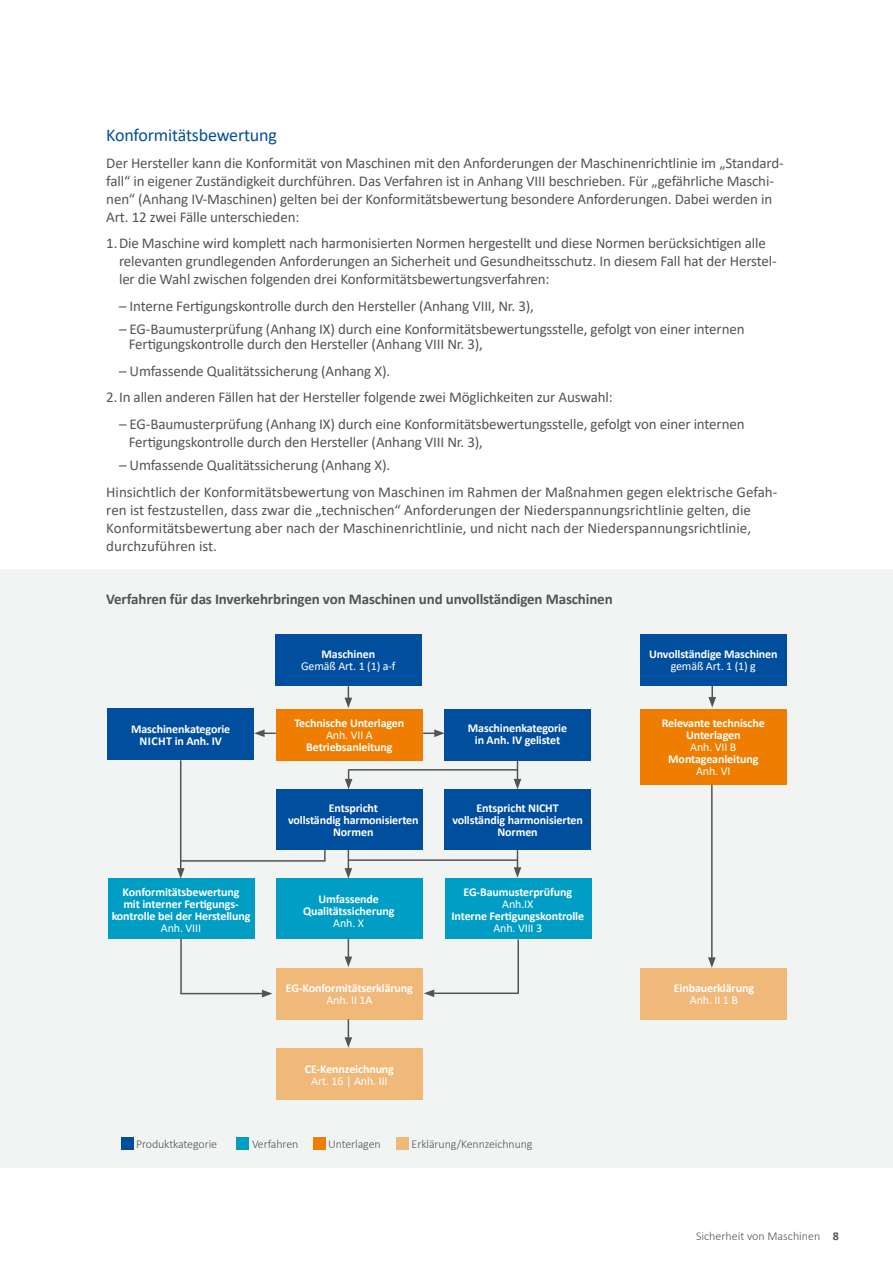
<style>
.page{position:relative;width:893px;height:1263px;background:#fff}
.page>*{position:absolute;margin:0;border:0;box-sizing:border-box;transform-origin:0 0}
.t1{font:18px "Calibri";letter-spacing:-.01em;color:#004f9f}
.t2{font:15px/18px "Calibri";letter-spacing:-.01em;color:#525556}
.t3{font:700 15px "Calibri";letter-spacing:-.01em;color:#525556}
.t4{font:700 12px/12px "Calibri";letter-spacing:-.01em;color:#fff;text-align:center}
.t5{font:12px "Calibri";letter-spacing:-.01em;color:#fff}
.t6{font:300 12px "Calibri";letter-spacing:-.01em;color:#525556}
.s1{font-weight:700}
</style>
<div class="page">
<div style="left:0;top:569px;width:893px;height:599px;background:#f2f3f3"></div>
<div style="left:275px;top:635px;width:147px;height:51px;background:#004f9f"></div>
<div style="left:444px;top:709px;width:147px;height:51px;background:#004f9f"></div>
<div style="left:276px;top:709px;width:147px;height:52px;background:#ef7d00"></div>
<svg style="left:345px;top:687px;width:7px;height:21px"></svg>
<svg style="left:424px;top:729px;width:21px;height:8px"></svg>
<svg style="left:254px;top:729px;width:21px;height:8px"></svg>
<div style="left:107px;top:709px;width:147px;height:51px;background:#004f9f"></div>
<svg style="left:514px;top:761px;width:7px;height:28px"></svg>
<div style="left:445px;top:879px;width:147px;height:60px;background:#009dc5"></div>
<hr style="left:349px;top:769px;width:168px;height:1px;background:#525556">
<svg style="left:345px;top:770px;width:7px;height:19px"></svg>
<div style="left:108px;top:879px;width:146px;height:60px;background:#009dc5"></div>
<div style="left:276px;top:879px;width:147px;height:60px;background:#009dc5"></div>
<div style="left:444px;top:789px;width:147px;height:61px;background:#004f9f"></div>
<div style="left:276px;top:789px;width:147px;height:61px;background:#004f9f"></div>
<svg style="left:514px;top:851px;width:7px;height:27px"></svg>
<hr style="left:349px;top:859px;width:168px;height:2px;background:#525556">
<svg style="left:345px;top:850px;width:7px;height:29px"></svg>
<hr style="left:180px;top:761px;width:1px;height:109px;background:#525556">
<svg style="left:177px;top:868px;width:8px;height:11px"></svg>
<svg style="left:345px;top:939px;width:7px;height:28px"></svg>
<div style="left:276px;top:968px;width:147px;height:51px;background:#f0b879"></div>
<svg style="left:345px;top:1020px;width:7px;height:28px"></svg>
<div style="left:276px;top:1048px;width:147px;height:52px;background:#f0b879"></div>
<hr style="left:180px;top:939px;width:2px;height:54px;background:#525556">
<hr style="left:181px;top:993px;width:83px;height:1px;background:#525556">
<svg style="left:262px;top:990px;width:10px;height:7px"></svg>
<hr style="left:517px;top:940px;width:2px;height:53px;background:#525556">
<hr style="left:432px;top:992px;width:86px;height:2px;background:#525556">
<svg style="left:424px;top:989px;width:10px;height:8px"></svg>
<div style="left:640px;top:635px;width:147px;height:51px;background:#004f9f"></div>
<div style="left:640px;top:709px;width:147px;height:75px;background:#ef7d00"></div>
<svg style="left:708px;top:686px;width:8px;height:21px"></svg>
<div style="left:641px;top:968px;width:146px;height:51px;background:#f0b879"></div>
<hr style="left:711px;top:785px;width:2px;height:175px;background:#525556">
<svg style="left:708px;top:957px;width:8px;height:11px"></svg>
<div style="left:121px;top:1137px;width:13px;height:13px;background:#004f9f"></div>
<div style="left:236px;top:1137px;width:13px;height:13px;background:#009dc5"></div>
<div style="left:313px;top:1137px;width:12px;height:13px;background:#ef7d00"></div>
<div style="left:396px;top:1137px;width:13px;height:13px;background:#f0b879"></div>
<svg style="left:181px;top:848px;width:145px;height:14px"></svg>
<p class="t1" style="left:106px;top:123px;width:172px">Konformitätsbewertung</p>
<p class="t2" style="left:106px;top:153px;width:679px">Der Hersteller kann die Konformität von Maschinen mit den Anforderungen der Maschinenrichtlinie im „Standard&shy;fall“ in eigener Zuständigkeit durchführen. Das Verfahren ist in Anhang VIII beschrieben. Für „gefährliche Maschi&shy;nen“ (Anhang IV-Maschinen) gelten bei der Konformitätsbewertung besondere Anforderungen. Dabei werden in Art. 12 zwei Fälle unterschieden:</p>
<p class="t2" style="left:119px;top:234px;width:659px;text-indent:-13px">1.Die Maschine wird komplett nach harmonisierten Normen hergestellt und diese Normen berücksichtigen alle relevanten grundlegenden Anforderungen an Sicherheit und Gesundheitsschutz. In diesem Fall hat der Herstel&shy;ler die Wahl zwischen folgenden drei Konformitätsbewertungsverfahren:</p>
<p class="t2" style="left:119px;top:296px;width:416px">– Interne Fertigungskontrolle durch den Hersteller (Anhang VIII, Nr. 3),</p>
<p class="t2" style="left:129px;top:321px;width:617px;line-height:15px;text-indent:-10px">– EG-Baumusterprüfung (Anhang IX) durch eine Konformitätsbewertungsstelle, gefolgt von einer internen<br>Fertigungskontrolle durch den Hersteller (Anhang VIII Nr. 3),</p>
<p class="t2" style="left:106px;top:357px;width:508px;line-height:26.5px;text-indent:13px">– Umfassende Qualitätssicherung (Anhang X).<br>2.In allen anderen Fällen hat der Hersteller folgende zwei Möglichkeiten zur Auswahl:</p>
<p class="t2" style="left:129px;top:414px;width:617px;text-indent:-10px">– EG-Baumusterprüfung (Anhang IX) durch eine Konformitätsbewertungsstelle, gefolgt von einer internen<br>Fertigungskontrolle durch den Hersteller (Anhang VIII Nr. 3),</p>
<p class="t2" style="left:106px;top:451px;width:672px;line-height:26.5px;text-indent:13px">– Umfassende Qualitätssicherung (Anhang X).<br>Hinsichtlich der Konformitätsbewertung von Maschinen im Rahmen der Maßnahmen gegen elektrische Gefah-</p>
<p class="t2" style="left:106px;top:500px;width:646px;text-align:justify">ren ist festzustellen, dass zwar die „technischen“ Anforderungen der Niederspannungsrichtlinie gelten, die Konformitätsbewertung aber nach der Maschinenrichtlinie, und nicht nach der Niederspannungsrichtlinie, durchzuführen ist.</p>
<p class="t3" style="left:106px;top:588px;width:508px">Verfahren für das Inverkehrbringen von Maschinen und unvollständigen Maschinen</p>
<p class="t4" style="left:131px;top:723px;width:101px">Maschinenkategorie<br>NICHT in Anh. IV</p>
<p class="t4" style="left:112px;top:886px;width:140px">Konformitätsbewertung<br>mit interner Fertigungs&shy;kontrolle bei der Herstellung</p>
<p class="t5" style="left:161px;top:920px;width:42px">Anh. VIII</p>
<p class="t4" style="left:322px;top:648px;width:55px">Maschinen</p>
<p class="t5" style="left:301px;top:658px;width:96px">Gemäß Art. 1 (1) a-f</p>
<p class="t4" style="left:295px;top:717px;width:111px">Technische Unterlagen</p>
<p class="t5" style="left:326px;top:727px;width:48px">Anh. VII A</p>
<p class="t4" style="left:306px;top:741px;width:88px">Betriebsanleitung</p>
<p class="t4" style="left:288px;top:802px;width:132px">Entspricht<br>vollständig harmonisierten<br>Normen</p>
<p class="t4" style="left:303px;top:892px;width:93px">Umfassende<br>Qualitätssicherung</p>
<p class="t5" style="left:333px;top:914px;width:32px">Anh. X</p>
<p class="t4" style="left:286px;top:982px;width:129px">EG-Konformitätserklärung</p>
<p class="t5" style="left:326px;top:992px;width:47px">Anh. II 1A</p>
<p class="t4" style="left:305px;top:1063px;width:91px">CE-Kennzeichnung</p>
<p class="t5" style="left:311px;top:1072px;width:78px">Art. 16 | Anh. III</p>
<p class="t4" style="left:468px;top:722px;width:101px">Maschinenkategorie in Anh. IV gelistet</p>
<p class="t4" style="left:452px;top:802px;width:132px">Entspricht NICHT vollständig harmonisierten<br>Normen</p>
<p class="t4" style="left:463px;top:886px;width:110px">EG-Baumusterprüfung</p>
<p class="t5" style="left:502px;top:896px;width:33px">Anh.IX</p>
<p class="t4" style="left:451px;top:910px;width:134px">Interne Fertigungskontrolle</p>
<p class="t5" style="left:493px;top:920px;width:50px">Anh. VIII 3</p>
<p class="t6" style="left:136px;top:1137px;width:82px">Produktkategorie</p>
<p class="t6" style="left:252px;top:1137px;width:48px">Verfahren</p>
<p class="t6" style="left:328px;top:1137px;width:54px">Unterlagen</p>
<p class="t6" style="left:412px;top:1137px;width:122px">Erklärung/Kennzeichnung</p>
<p class="t4" style="left:649px;top:648px;width:130px">Unvollständige Maschinen</p>
<p class="t5" style="left:671px;top:658px;width:87px">gemäß Art. 1 (1) g</p>
<p class="t4" style="left:662px;top:717px;width:104px">Relevante technische<br>Unterlagen</p>
<p class="t5" style="left:690px;top:738px;width:48px">Anh. VII B</p>
<p class="t4" style="left:668px;top:753px;width:92px">Montageanleitung</p>
<p class="t5" style="left:696px;top:762px;width:36px">Anh. VI</p>
<p class="t4" style="left:674px;top:982px;width:82px">Einbauerklärung</p>
<p class="t5" style="left:690px;top:992px;width:50px">Anh. II 1 B</p>
<p class="t6" style="left:696px;top:1229px;width:144px">Sicherheit von Maschinen <span class="s1">8</span></p>
</div>
